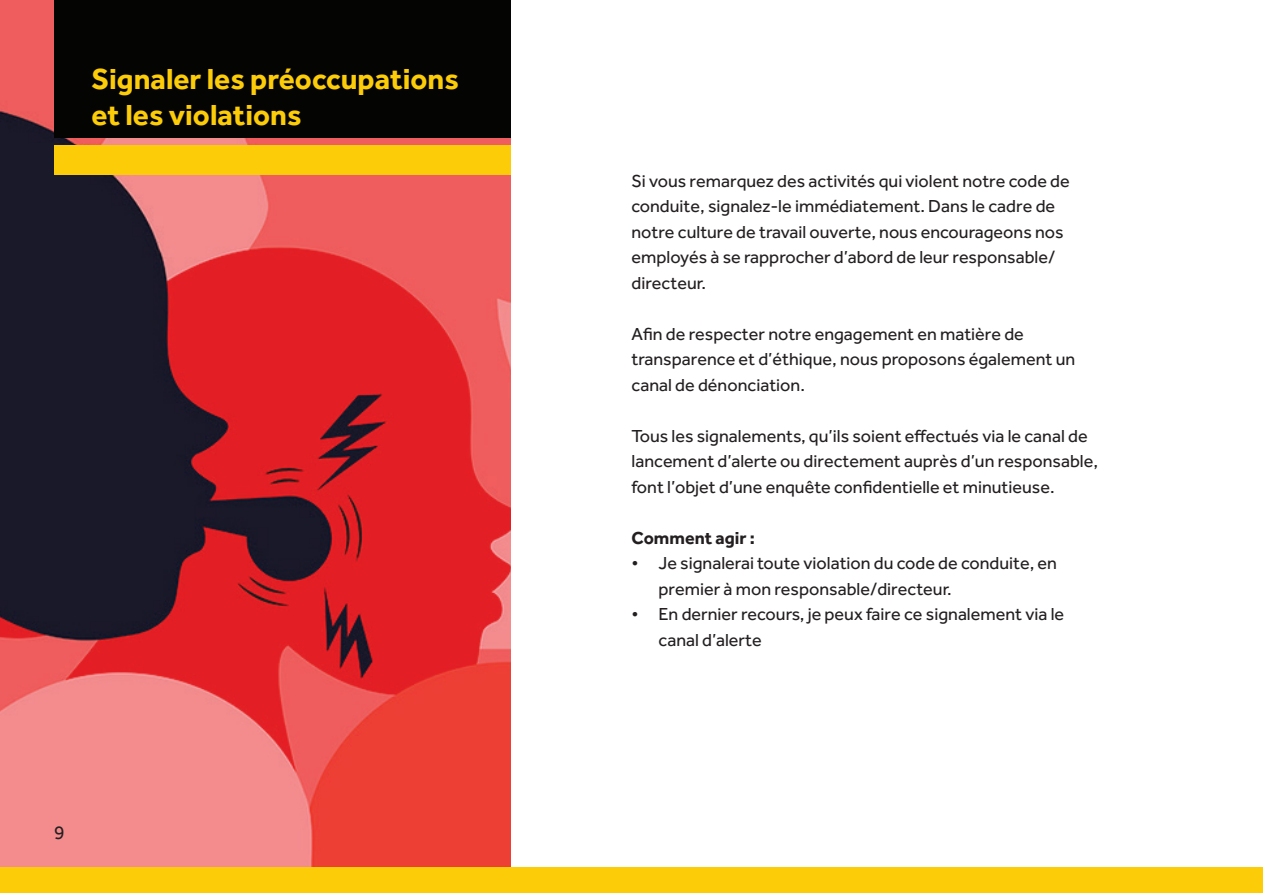
<style>
.page{position:relative;width:1263px;height:893px;background:#fff}
.page>*{position:absolute;margin:0;border:0;box-sizing:border-box;transform-origin:0 0}
.t1{font:700 30px/36px "Effra";color:#fdcc09}
.t2{font:19.5px "Effra";color:#231f20}
.t3{font:18px/25.5px "Effra";color:#231f20}
.t4{font:700 18px "Effra";color:#231f20}
</style>
<div class="page">
<img style="left:0;top:0;width:510px;height:867px">
<div style="left:54px;top:0;width:456px;height:138px;background:#040503"></div>
<div style="left:54px;top:145px;width:456px;height:30px;background:#fdcc09"></div>
<div style="left:0;top:867px;width:1263px;height:26px;background:#fdcc09"></div>
<h1 class="t1" style="left:91px;top:61px;width:369px">Signaler les préoccupations et les violations</h1>
<p class="t2" style="left:54px;top:821px;width:12px">9</p>
<p class="t3" style="left:631px;top:168px;width:440px">Si vous remarquez des activités qui violent notre code de conduite, signalez-le immédiatement. Dans le cadre de notre culture de travail ouverte, nous encourageons nos employés à se rapprocher d’abord de leur responsable/ directeur.</p>
<p class="t3" style="left:631px;top:321px;width:445px">Afin de respecter notre engagement en matière de transparence et d’éthique, nous proposons également un canal de dénonciation.</p>
<p class="t3" style="left:631px;top:423px;width:468px">Tous les signalements, qu’ils soient effectués via le canal de lancement d’alerte ou directement auprès d’un responsable, font l’objet d’une enquête confidentielle et minutieuse.</p>
<p class="t4" style="left:631px;top:527px;width:125px">Comment agir :</p>
<p class="t3" style="left:658px;top:550px;width:400px;text-indent:-27px">• Je signalerai toute violation du code de conduite, en premier à mon responsable/directeur.</p>
<p class="t3" style="left:658px;top:601px;width:407px;text-indent:-27px">• En dernier recours, je peux faire ce signalement via le canal d’alerte</p>
</div>
